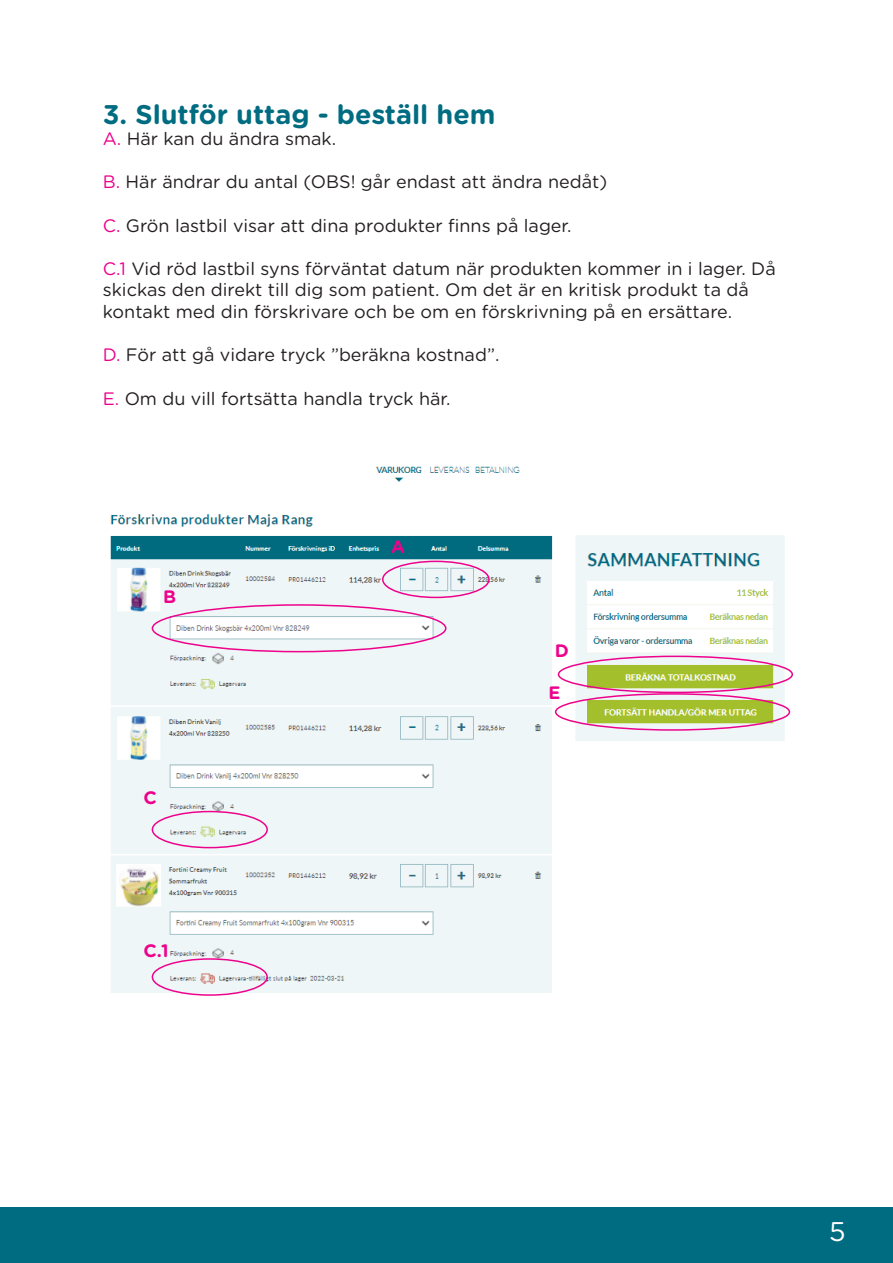
<style>
.page{position:relative;width:893px;height:1263px;background:#fff}
.page>*{position:absolute;margin:0;border:0;box-sizing:border-box;transform-origin:0 0}
.t1{font:700 27px "Gotham Rounded";color:#006c81}
.t2{font:27px "Gotham Rounded";color:#fff}
.t3{font:18px/21.6px "Gotham Rounded";color:#231f20}
.t4{font:700 18px "Gotham Rounded";color:#ed028c}
.s1{color:#ed028c}
</style>
<div class="page">
<div style="left:1px;top:1208px;width:892px;height:55px;background:#006c81"></div>
<img style="left:110px;top:467px;width:681px;height:525px">
<div style="left:152px;top:604px;width:294px;height:48px;border:2px solid #ed028c;border-radius:50%"></div>
<div style="left:382px;top:561px;width:108px;height:37px;border:2px solid #ed028c;border-radius:50%"></div>
<div style="left:152px;top:811px;width:116px;height:37px;border:2px solid #ed028c;border-radius:50%"></div>
<div style="left:152px;top:958px;width:116px;height:38px;border:2px solid #ed028c;border-radius:50%"></div>
<div style="left:558px;top:656px;width:235px;height:37px;border:2px solid #ed028c;border-radius:50%"></div>
<div style="left:555px;top:693px;width:235px;height:38px;border:2px solid #ed028c;border-radius:50%"></div>
<p class="t1" style="left:103px;top:94px;width:394px">3. Slutför uttag - beställ hem</p>
<p class="t3" style="left:103px;top:127px;width:235px"><span class="s1">A.</span> Här kan du ändra smak.</p>
<p class="t3" style="left:103px;top:170px;width:506px"><span class="s1">B.</span> Här ändrar du antal (OBS! går endast att ändra nedåt)</p>
<p class="t3" style="left:103px;top:214px;width:470px"><span class="s1">C.</span> Grön lastbil visar att dina produkter finns på lager.</p>
<p class="t3" style="left:103px;top:257px;width:674px"><span class="s1">C.1</span> Vid röd lastbil syns förväntat datum när produkten kommer in i lager. Då skickas den direkt till dig som patient. Om det är en kritisk produkt ta då kontakt med din förskrivare och be om en förskrivning på en ersättare.</p>
<p class="t3" style="left:103px;top:343px;width:398px"><span class="s1">D.</span> För att gå vidare tryck ”beräkna kostnad”.</p>
<p class="t3" style="left:103px;top:386px;width:349px"><span class="s1">E.</span> Om du vill fortsätta handla tryck här.</p>
<p class="t4" style="left:163px;top:583px;width:14px">B</p>
<p class="t4" style="left:144px;top:784px;width:15px">C</p>
<p class="t4" style="left:144px;top:937px;width:27px">C.1</p>
<p class="t4" style="left:391px;top:533px;width:15px">A</p>
<p class="t4" style="left:555px;top:637px;width:16px">D</p>
<p class="t4" style="left:549px;top:679px;width:14px">E</p>
<p class="t2" style="left:829px;top:1213px;width:18px">5</p>
</div>
